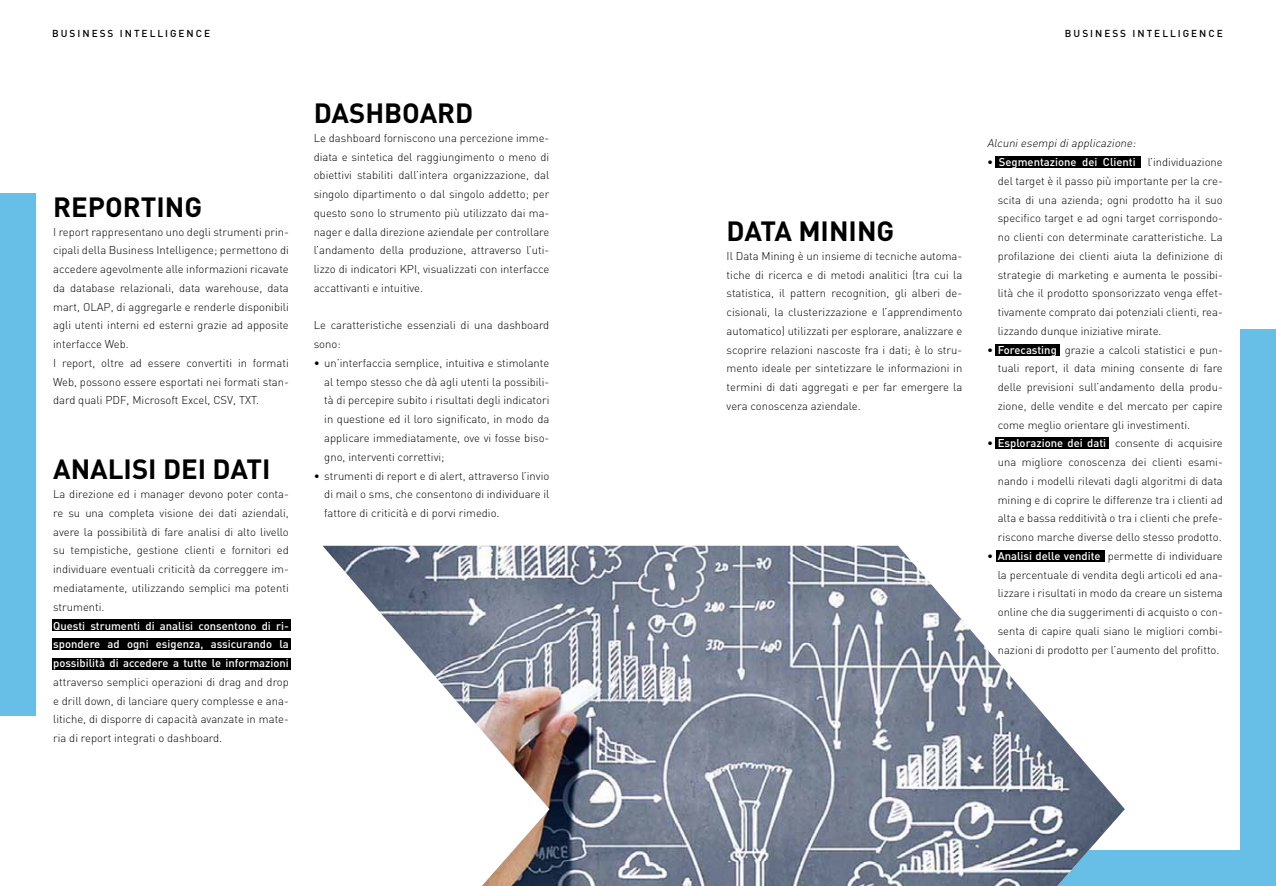
<style>
.page{position:relative;width:1276px;height:886px;background:#fff}
.page>*{position:absolute;margin:0;border:0;box-sizing:border-box;transform-origin:0 0}
.t1{font:700 27.5px "DIN";color:#000}
.t2{font:300 11.25px/18.8px "DIN";color:#000;text-align:justify}
.t3{font:500 11.25px/18.8px "DIN";color:#fff;text-align:justify}
.t4{font:italic 300 11.25px "DIN";color:#000}
.t5{font:500 10px "DIN";letter-spacing:.2em;color:#000}
.s1{font-weight:500;color:#fff}
</style>
<div class="page">
<div style="left:52px;top:619px;width:239px;height:12px;background:#000"></div>
<div style="left:52px;top:658px;width:239px;height:11px;background:#000"></div>
<div style="left:52px;top:639px;width:239px;height:11px;background:#000"></div>
<div style="left:995px;top:437px;width:114px;height:12px;background:#000"></div>
<div style="left:995px;top:156px;width:145px;height:11px;background:#000"></div>
<div style="left:995px;top:344px;width:65px;height:11px;background:#000"></div>
<div style="left:951px;top:850px;width:325px;height:36px;background:#67bee7"></div>
<div style="left:1240px;top:329px;width:36px;height:543px;background:#67bee7"></div>
<div style="left:0;top:193px;width:35px;height:523px;background:#67bee7"></div>
<img style="left:323px;top:546px;width:801px;height:340px">
<p class="t5" style="left:52px;top:27px;width:55px">b usi ness</p>
<p class="t5" style="left:120px;top:27px;width:38px">i ntellig</p>
<p class="t5" style="left:179px;top:27px;width:33px">ence</p>
<p class="t5" style="left:1065px;top:27px;width:55px">b usi ness</p>
<p class="t5" style="left:1132px;top:27px;width:38px">i ntellig</p>
<p class="t5" style="left:1191px;top:27px;width:33px">ence</p>
<h1 class="t1" style="left:53px;top:189px;width:68px">REPORTIN</h1>
<h1 class="t1" style="left:184px;top:189px;width:19px">G</h1>
<p class="t2" style="left:53px;top:222px;width:237px;text-align:left">I report rappresentano uno degli strumenti prin&shy;cipali della Business I ntelligence; permettono di accedere agevolmente alle informazioni ricavate da database relazionali, data warehouse, data mart, OLAP, di aggregarle e renderle disponibili agli utenti interni ed esterni grazie ad apposite interfacce Web.<br>I report, oltre ad essere convertiti in formati Web, possono essere esportati nei formati stan&shy;dard quali PDF, Microsoft Excel, CSV, TXT.</p>
<h1 class="t1" style="left:53px;top:451px;width:20px">ANA</h1>
<h1 class="t1" style="left:108px;top:451px;width:137px">LISI DEI DATI</h1>
<p class="t2" style="left:53px;top:485px;width:237px">La direzione ed i manager devono poter conta&shy;re su una completa visione dei dati aziendali, avere la possibilità di fare analisi di alto livello su tempistiche, gestione clienti e fornitori ed individuare eventuali criticità da correggere im&shy;mediatamente, utilizzando semplici ma potenti strumenti.</p>
<p class="t3" style="left:53px;top:616px;width:237px">Questi strumenti di analisi consentono di ri&shy;spondere ad ogni esigenza, assicurando la possibilità di accedere a tutte le informazioni</p>
<p class="t2" style="left:53px;top:672px;width:237px">attraverso semplici operazioni di drag and drop e drill down, di lanciare query complesse e ana&shy;litiche, di disporre di capacità avanzate in mate&shy;ria di report integrati o dashboard.</p>
<h1 class="t1" style="left:314px;top:95px;width:107px">DASHBOAR</h1>
<h1 class="t1" style="left:455px;top:95px;width:20px">D</h1>
<p class="t2" style="left:314px;top:128px;width:237px">Le dashboard forniscono una percezione imme&shy;diata e sintetica del raggiungimento o meno di obiettivi stabiliti dall’intera organizzazione, dal singolo dipartimento o dal singolo addetto; per questo sono lo strumento più utilizzato dai ma&shy;nager e dalla direzione aziendale per controllare l’andamento della produzione, attraverso l’uti&shy;lizzo di indicatori KPI , visualizzati con interfacce accattivanti e intuitive.</p>
<p class="t2" style="left:314px;top:316px;width:237px">Le caratteristiche essenziali di una dashboard sono:</p>
<p class="t2" style="left:324px;top:353px;width:227px;text-indent:-11px">• un’interfaccia semplice, intuitiva e stimolante al tempo stesso che dà agli utenti la possibili&shy;tà di percepire subito i risultati degli indicatori in questione ed il loro significato, in modo da applicare immediatamente, ove vi fosse biso&shy;gno, interventi correttivi;</p>
<p class="t2" style="left:324px;top:466px;width:227px;text-indent:-11px">• strumenti di report e di alert, attraverso l’invio di mail o sms, che consentono di individuare il fattore di criticità e di porvi rimedio.</p>
<h1 class="t1" style="left:726px;top:213px;width:35px">DATA</h1>
<h1 class="t1" style="left:798px;top:213px;width:16px">MININ</h1>
<h1 class="t1" style="left:876px;top:213px;width:19px">G</h1>
<p class="t2" style="left:726px;top:246px;width:237px">I l Data Mining è un insieme di tecniche automa&shy;tiche di ricerca e di metodi analitici (tra cui la statistica, il pattern recognition, gli alberi de&shy;cisionali, la clusterizzazione e l’apprendimento automatico) utilizzati per esplorare, analizzare e scoprire relazioni nascoste fra i dati; è lo stru&shy;mento ideale per sintetizzare le informazioni in termini di dati aggregati e per far emergere la vera conoscenza aziendale.</p>
<p class="t4" style="left:987px;top:136px;width:152px">Alcuniesempidiapplicazione:</p>
<p class="t2" style="left:997px;top:152px;width:227px;text-indent:-11px">• <span class="s1">Segmentazione dei Clienti</span> l’individuazione del target è il passo più importante per la cre&shy;scita di una azienda; ogni prodotto ha il suo specifico target e ad ogni target corrispondo&shy;no clienti con determinate caratteristiche. La profilazione dei clienti aiuta la definizione di strategie di marketing e aumenta le possibi&shy;lità che il prodotto sponsorizzato venga effet&shy;tivamente comprato dai potenziali clienti, rea&shy;lizzando dunque iniziative mirate.</p>
<p class="t2" style="left:997px;top:340px;width:227px;text-indent:-11px">• <span class="s1">Forecasting</span> grazie a calcoli statistici e pun&shy;tuali report, il data mining consente di fare delle previsioni sull’andamento della produ&shy;zione, delle vendite e del mercato per capire come meglio orientare gli investimenti.</p>
<p class="t2" style="left:997px;top:434px;width:227px;text-indent:-11px">• <span class="s1">Esplorazione dei dati</span> consente di acquisire una migliore conoscenza dei clienti esami&shy;nando i modelli rilevati dagli algoritmi di data mining e di coprire le differenze tra i clienti ad alta e bassa redditività o tra i clienti che prefe&shy;riscono marche diverse dello stesso prodotto.</p>
<p class="t2" style="left:997px;top:546px;width:227px;text-indent:-11px">• <span class="s1">Analisi delle vendite</span> permette di individuare la percentuale di vendita degli articoli ed ana&shy;lizzare i risultati in modo da creare un sistema online che dia suggerimenti di acquisto o con&shy;senta di capire quali siano le migliori combi&shy;nazioni di prodotto per l’aumento del profitto.</p>
</div>
